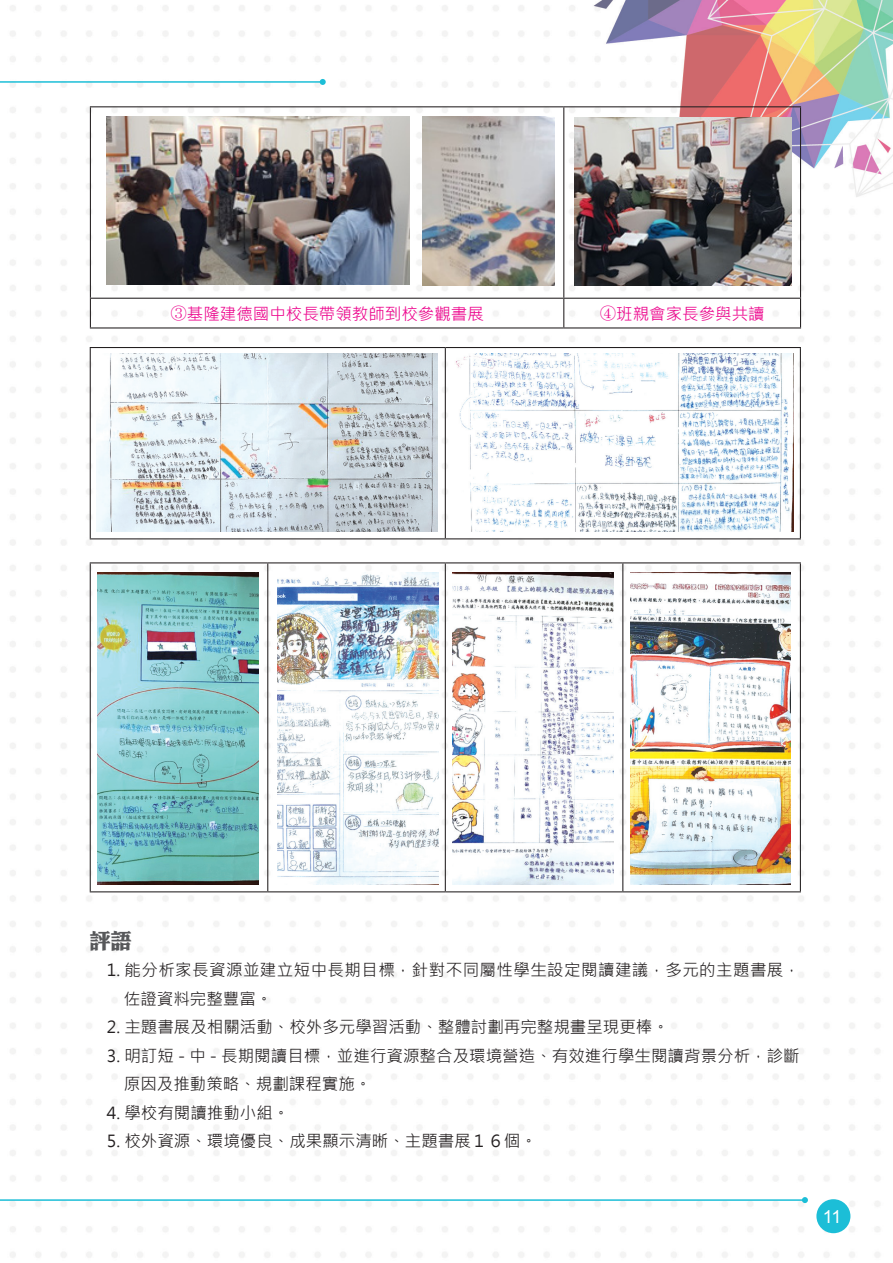
<style>
.page{position:relative;width:893px;height:1263px;background:#fff}
.page>*{position:absolute;margin:0;border:0;box-sizing:border-box;transform-origin:0 0}
.中標{font:21px "DF Li King Hei XB WIN BF";color:#57585a}
.t1{font:18px "Arial";color:#fff}
._1{font:16.5px/28.5px "Microsoft Jheng Hei";color:#231f20}
._1-2{font:16.5px/28.5px "Microsoft Jheng Hei";letter-spacing:.025em;color:#231f20}
.圖說{font:16.5px "Microsoft Jheng Hei";color:#ed028c}
.s1{font-family:"MS Mincho"}
</style>
<div class="page">
<img style="left:10px;top:0;width:883px;height:1258px">
<div style="left:816px;top:1199px;width:34px;height:34px;background:#1cbed7;border-radius:50%"></div>
<hr style="left:0;top:81px;width:323px;height:2px;background:#1cbed7">
<svg style="left:320px;top:79px;width:6px;height:6px"></svg>
<hr style="left:0;top:1199px;width:805px;height:2px;background:#1cbed7">
<svg style="left:802px;top:1197px;width:6px;height:6px"></svg>
<hr style="left:90px;top:106px;width:474px;height:1px;background:#231f20">
<hr style="left:90px;top:107px;width:1px;height:191px;background:#231f20">
<hr style="left:564px;top:106px;width:237px;height:1px;background:#231f20">
<hr style="left:563px;top:107px;width:1px;height:191px;background:#231f20">
<hr style="left:800px;top:107px;width:1px;height:191px;background:#231f20">
<hr style="left:90px;top:298px;width:474px;height:1px;background:#231f20">
<svg style="left:90px;top:299px;width:1px;height:28px"></svg>
<hr style="left:564px;top:298px;width:237px;height:1px;background:#231f20">
<svg style="left:563px;top:299px;width:1px;height:28px"></svg>
<svg style="left:800px;top:299px;width:1px;height:28px"></svg>
<hr style="left:90px;top:327px;width:474px;height:1px;background:#231f20">
<hr style="left:564px;top:327px;width:237px;height:1px;background:#231f20">
<hr style="left:90px;top:347px;width:355px;height:1px;background:#231f20">
<hr style="left:90px;top:348px;width:1px;height:190px;background:#231f20">
<hr style="left:445px;top:347px;width:356px;height:1px;background:#231f20">
<hr style="left:445px;top:348px;width:1px;height:190px;background:#231f20">
<hr style="left:800px;top:348px;width:1px;height:190px;background:#231f20">
<hr style="left:90px;top:538px;width:355px;height:1px;background:#231f20">
<hr style="left:445px;top:538px;width:356px;height:1px;background:#231f20">
<hr style="left:90px;top:562px;width:178px;height:1px;background:#231f20">
<hr style="left:90px;top:563px;width:1px;height:328px;background:#231f20">
<hr style="left:268px;top:562px;width:177px;height:1px;background:#231f20">
<hr style="left:267px;top:563px;width:1px;height:328px;background:#231f20">
<hr style="left:445px;top:562px;width:178px;height:1px;background:#231f20">
<hr style="left:445px;top:563px;width:1px;height:328px;background:#231f20">
<hr style="left:623px;top:562px;width:178px;height:1px;background:#231f20">
<hr style="left:622px;top:563px;width:1px;height:328px;background:#231f20">
<hr style="left:800px;top:563px;width:1px;height:328px;background:#231f20">
<hr style="left:90px;top:891px;width:178px;height:1px;background:#231f20">
<hr style="left:268px;top:891px;width:177px;height:1px;background:#231f20">
<hr style="left:445px;top:891px;width:178px;height:1px;background:#231f20">
<hr style="left:623px;top:891px;width:178px;height:1px;background:#231f20">
<img style="left:107px;top:117px;width:303px;height:168px">
<img style="left:422px;top:117px;width:132px;height:168px">
<img style="left:574px;top:117px;width:217px;height:169px">
<img style="left:96px;top:353px;width:341px;height:179px">
<img style="left:98px;top:572px;width:161px;height:312px">
<img style="left:278px;top:572px;width:160px;height:312px">
<img style="left:453px;top:572px;width:161px;height:312px">
<img style="left:630px;top:572px;width:161px;height:312px">
<img style="left:453px;top:353px;width:341px;height:179px">
<p class="圖說" style="left:170px;top:303px;width:315px"><span class="s1">③</span>基隆建德國中校長帶領教師到校參觀書展</p>
<p class="圖說" style="left:600px;top:303px;width:166px"><span class="s1">④</span>班親會家長參與共讀</p>
<p class="中標" style="left:90px;top:930px;width:43px">評語</p>
<p class="_1-2" style="left:124px;top:956px;width:678px;text-indent:-17px">1. 能分析家長資源並建立短中長期目標，針對不同屬性學生設定閱讀建議，多元的主題書展，佐證資料完整豐富。</p>
<p class="_1" style="left:107px;top:1013px;width:563px">2. 主題書展及相關活動、校外多元學習活動、整體討劃再完整規畫呈現更棒。</p>
<p class="_1" style="left:124px;top:1041px;width:677px;text-indent:-17px">3. 明訂短 - 中 - 長期閱讀目標，並進行資源整合及環境營造、有效進行學生閱讀背景分析，診斷原因及推動策略、規劃課程實施。</p>
<p class="_1" style="left:107px;top:1098px;width:184px">4. 學校有閱讀推動小組。</p>
<p class="_1" style="left:107px;top:1127px;width:431px">5. 校外資源、環境優良、成果顯示清晰、主題書展１６個。</p>
<p class="t1" style="left:823px;top:1204px;width:20px">11</p>
</div>
